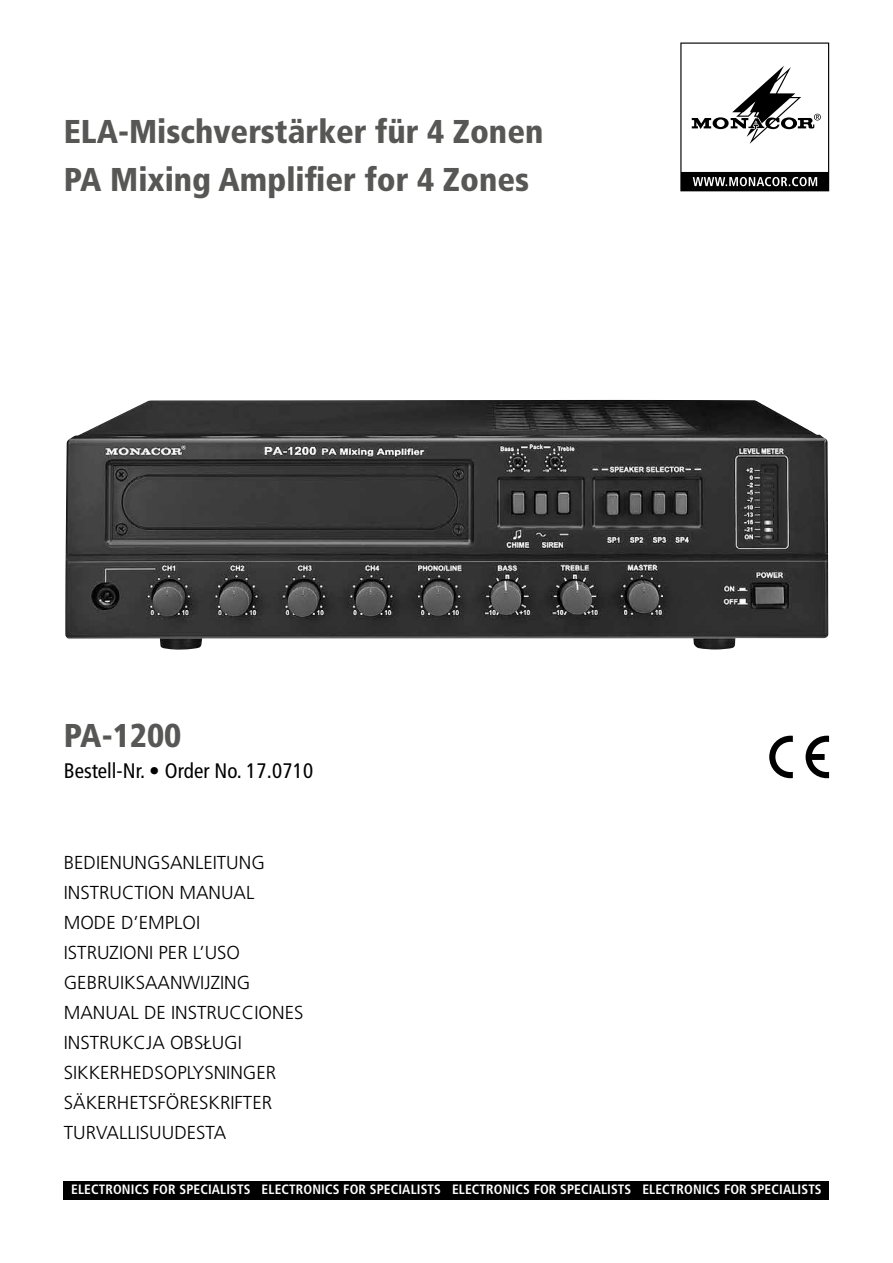
<style>
.page{position:relative;width:893px;height:1263px;background:#fff}
.page>*{position:absolute;margin:0;border:0;box-sizing:border-box;transform-origin:0 0}
.Artikel{font:900 condensed 33px "Frutiger LT Pro";color:#575756}
.Best_-Nr{font:condensed 21px "Frutiger LT Pro";color:#000}
.BDA{font:300 18.75px "Frutiger LT Pro";color:#000}
.t1{font:700 condensed 13.5px "Frutiger LT Pro";letter-spacing:.01em;color:#fff}
</style>
<div class="page">
<svg style="left:680px;top:43px;width:149px;height:148px"></svg>
<div style="left:64px;top:1181px;width:765px;height:18px;background:#000"></div>
<svg style="left:769px;top:736px;width:60px;height:42px"></svg>
<img style="left:65px;top:400px;width:764px;height:250px">
<p class="Artikel" style="left:64px;top:111px;width:481px">ELA-Mischverstärker für 4 Zonen</p>
<p class="Artikel" style="left:64px;top:160px;width:467px">PA Mixing Amplifier for 4 Zones</p>
<p class="Artikel" style="left:64px;top:715px;width:119px">PA-1200</p>
<p class="Best_-Nr" style="left:64px;top:759px;width:251px">Bestell-Nr. • Order No. 17.0710</p>
<p class="BDA" style="left:64px;top:851px;width:203px">BEDIENUNGSANLEITUNG</p>
<p class="BDA" style="left:64px;top:881px;width:192px">INSTRUCTION MANUAL</p>
<p class="BDA" style="left:64px;top:911px;width:138px">MODE D’EMPLOI</p>
<p class="BDA" style="left:64px;top:941px;width:178px">ISTRUZIONI PER L’USO</p>
<p class="BDA" style="left:64px;top:971px;width:188px">GEBRUIKSAANWIJZING</p>
<p class="BDA" style="left:64px;top:1001px;width:241px">MANUAL DE INSTRUCCIONES</p>
<p class="BDA" style="left:64px;top:1031px;width:180px">INSTRUKCJA OBSŁUGI</p>
<p class="BDA" style="left:64px;top:1061px;width:214px">SIKKERHEDSOPLYSNINGER</p>
<p class="BDA" style="left:64px;top:1091px;width:210px">SÄKERHETSFÖRESKRIFTER</p>
<p class="BDA" style="left:64px;top:1121px;width:164px">TURVALLISUUDESTA</p>
<p class="t1" style="left:71px;top:1182px;width:752px">ELECTRONICS FOR SPECIALISTS ELECTRONICS FOR SPECIALISTS ELECTRONICS FOR SPECIALISTS ELECTRONICS FOR SPECIALISTS</p>
</div>
